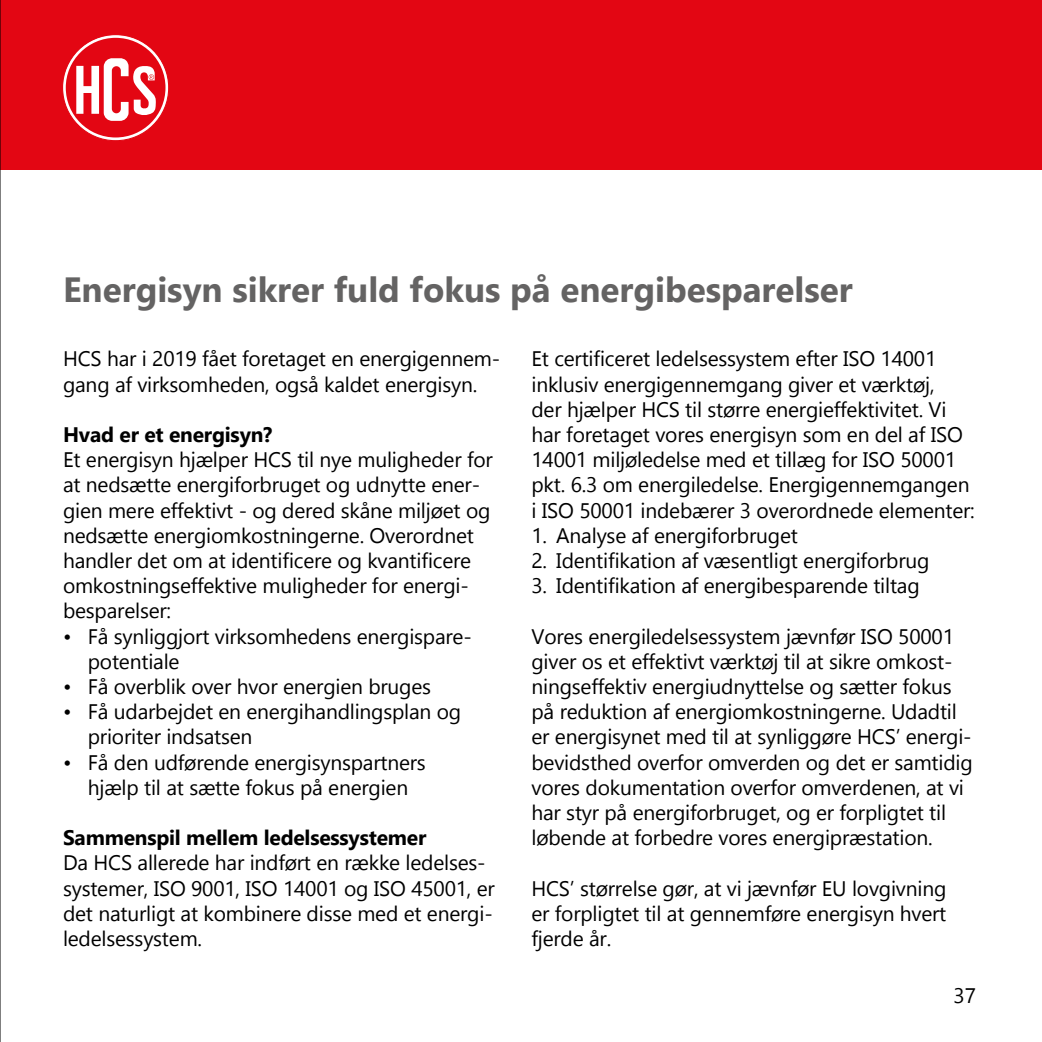
<style>
.page{position:relative;width:1042px;height:1042px;background:#fff}
.page>*{position:absolute;margin:0;border:0;box-sizing:border-box;transform-origin:0 0}
.t1{font:700 35px "Gadugi";color:#646363}
.t2{font:21px/25.2px "Gadugi";letter-spacing:-.01em;color:#000}
.t3{font:700 21px "Gadugi";letter-spacing:-.01em;color:#000}
</style>
<div class="page">
<div style="left:0;top:0;width:1042px;height:170px;background:#e30613"></div>
<svg style="left:63px;top:35px;width:106px;height:106px"></svg>
<hr style="left:0;top:0;width:1px;height:1042px;background:#000">
<h1 class="t1" style="left:63px;top:269px;width:791px">Energisyn sikrer fuld fokus på energibesparelser</h1>
<p class="t2" style="left:63px;top:346px;width:439px">HCS har i 2019 fået foretaget en energigennem&shy;gang af virksomheden, også kaldet energisyn.</p>
<p class="t3" style="left:63px;top:422px;width:211px">Hvad er et energisyn?</p>
<p class="t2" style="left:63px;top:447px;width:431px">Et energisyn hjælper HCS til nye muligheder for at nedsætte energiforbruget og udnytte ener&shy;gien mere effektivt - og dered skåne miljøet og nedsætte energiomkostningerne. Overordnet handler det om at identificere og kvantificere omkostningseffektive muligheder for energi&shy;besparelser:</p>
<p class="t2" style="left:88px;top:623px;width:385px;text-indent:-25px">• Få synliggjort virksomhedens energispare&shy;potentiale</p>
<p class="t2" style="left:63px;top:674px;width:370px">• Få overblik over hvor energien bruges</p>
<p class="t2" style="left:88px;top:699px;width:375px;text-indent:-25px">• Få udarbejdet en energihandlingsplan og prioriter indsatsen</p>
<p class="t2" style="left:63px;top:749px;width:364px;text-align:center">• Få den udførende energisynspartners hjælp til at sætte fokus på energien</p>
<p class="t3" style="left:63px;top:825px;width:365px">Sammenspil mellem ledelsessystemer</p>
<p class="t2" style="left:63px;top:850px;width:433px">Da HCS allerede har indført en række ledelses&shy;systemer, ISO 9001, ISO 14001 og ISO 45001, er det naturligt at kombinere disse med et energi&shy;ledelsessystem.</p>
<p class="t2" style="left:531px;top:346px;width:445px">Et certificeret ledelsessystem efter ISO 14001 inklusiv energigennemgang giver et værktøj,<br>der hjælper HCS til større energieffektivitet. Vi har foretaget vores energisyn som en del af ISO 14001 miljøledelse med et tillæg for ISO 50001 pkt. 6.3 om energiledelse. Energigennemgangen i ISO 50001 indebærer 3 overordnede elementer:</p>
<p class="t2" style="left:531px;top:523px;width:268px">1. Analyse af energiforbruget</p>
<p class="t2" style="left:531px;top:548px;width:399px">2. Identifikation af væsentligt energiforbrug</p>
<p class="t2" style="left:531px;top:573px;width:390px">3. Identifikation af energibesparende tiltag</p>
<p class="t2" style="left:531px;top:623px;width:443px">Vores energiledelsessystem jævnfør ISO 50001 giver os et effektivt værktøj til at sikre omkost&shy;ningseffektiv energiudnyttelse og sætter fokus på reduktion af energiomkostningerne. Udadtil er energisynet med til at synliggøre HCS’ energi&shy;bevidsthed overfor omverden og det er samtidig vores dokumentation overfor omverdenen, at vi har styr på energiforbruget, og er forpligtet til løbende at forbedre vores energipræstation.</p>
<p class="t2" style="left:531px;top:875px;width:416px;text-align:justify">HCS’ størrelse gør, at vi jævnfør EU lovgivning er forpligtet til at gennemføre energisyn hvert fjerde år.</p>
<p class="t2" style="left:953px;top:982px;width:24px">37</p>
</div>
